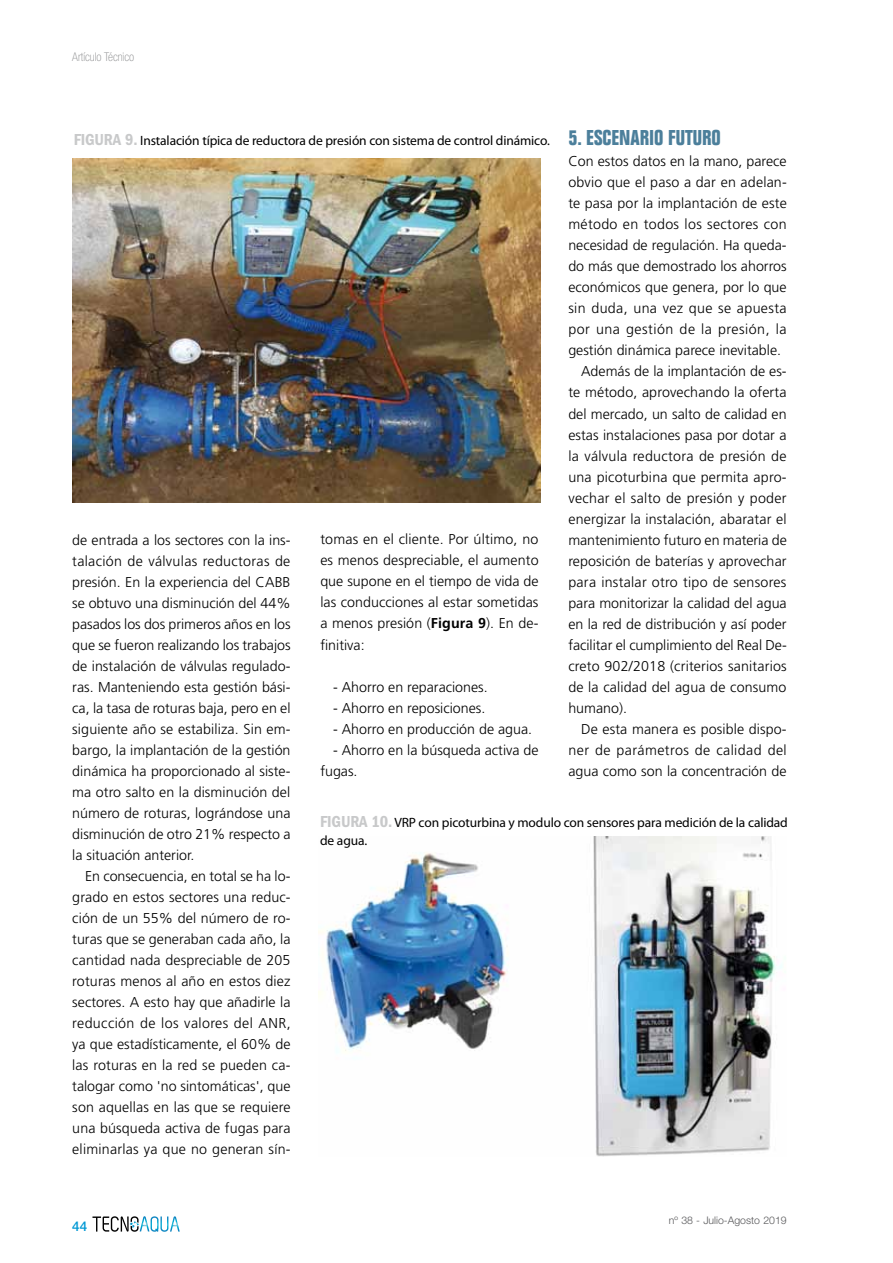
<style>
.page{position:relative;width:893px;height:1263px;background:#fff}
.page>*{position:absolute;margin:0;border:0;box-sizing:border-box;transform-origin:0 0}
.t1{font:700 condensed 21px "Folio";color:#4c7f9b}
.t2{font:300 14.25px/21px "Frutiger";letter-spacing:.005em;color:#000;text-align:justify}
.t3{font:300 14.25px "Frutiger";letter-spacing:.025em;color:#000}
.t4{font:300 14.25px "Frutiger";letter-spacing:.035em;color:#000}
.t5{font:300 14.25px "Frutiger";letter-spacing:.03em;color:#000}
.t6{font:13.5px/18px "Myriad Pro";letter-spacing:-.01em;color:#000}
.t7{font:500 13.5px "Helvetica Neue LT Std";color:#0098d4}
.t8{font:100 condensed 12px "Helvetica Neue LT Std";color:#87888a}
.t9{font:300 10.5px "Helvetica Neue LT Std";color:#58585a}
.s1{font-family:"Franklin Gothic";font-weight:600;font-stretch:condensed;font-size:16.5px;color:#c8c9ca}
.s2{font-weight:700}
</style>
<div class="page">
<svg style="left:92px;top:1216px;width:88px;height:16px"></svg>
<img style="left:72px;top:158px;width:468px;height:344px">
<img style="left:319px;top:837px;width:463px;height:320px">
<p class="t8" style="left:72px;top:50px;width:63px">Artículo Técnico</p>
<h1 class="t1" style="left:568px;top:126px;width:154px">5. ESCENARIO FUTURO</h1>
<p class="t2" style="left:568px;top:151px;width:220px">Con estos datos en la mano, parece</p>
<p class="t2" style="left:568px;top:172px;width:220px">obvio que el paso a dar en adelan-</p>
<p class="t2" style="left:568px;top:193px;width:220px">te pasa por la implantación de este</p>
<p class="t3" style="left:568px;top:216px;width:220px">método en todos los sectores con</p>
<p class="t2" style="left:568px;top:235px;width:220px">necesidad de regulación. Ha queda-</p>
<p class="t2" style="left:568px;top:256px;width:220px">do más que demostrado los ahorros</p>
<p class="t2" style="left:568px;top:277px;width:220px">económicos que genera, por lo que</p>
<p class="t3" style="left:568px;top:300px;width:220px">sin duda, una vez que se apuesta</p>
<p class="t4" style="left:568px;top:321px;width:220px">por una gestión de la presión, la</p>
<p class="t2" style="left:568px;top:340px;width:214px">gestión dinámica parece inevitable.</p>
<p class="t2" style="left:581px;top:361px;width:207px">Además de la implantación de es-</p>
<p class="t2" style="left:568px;top:382px;width:220px">te método, aprovechando la oferta</p>
<p class="t2" style="left:568px;top:403px;width:220px">del mercado, un salto de calidad en</p>
<p class="t2" style="left:568px;top:424px;width:220px">estas instalaciones pasa por dotar a</p>
<p class="t2" style="left:568px;top:445px;width:220px">la válvula reductora de presión de</p>
<p class="t2" style="left:568px;top:466px;width:220px">una picoturbina que permita apro-</p>
<p class="t2" style="left:568px;top:487px;width:220px">vechar el salto de presión y poder</p>
<p class="t2" style="left:568px;top:508px;width:220px">energizar la instalación, abaratar el</p>
<p class="t2" style="left:568px;top:529px;width:220px">mantenimiento futuro en materia de</p>
<p class="t2" style="left:568px;top:550px;width:220px">reposición de baterías y aprovechar</p>
<p class="t2" style="left:568px;top:571px;width:220px">para instalar otro tipo de sensores</p>
<p class="t2" style="left:568px;top:592px;width:220px">para monitorizar la calidad del agua</p>
<p class="t2" style="left:568px;top:613px;width:220px">en la red de distribución y así poder</p>
<p class="t2" style="left:568px;top:634px;width:220px">facilitar el cumplimiento del Real De-</p>
<p class="t2" style="left:568px;top:655px;width:220px">creto 902/2018 (criterios sanitarios</p>
<p class="t2" style="left:568px;top:676px;width:220px">de la calidad del agua de consumo</p>
<p class="t2" style="left:568px;top:697px;width:60px">humano).</p>
<p class="t2" style="left:581px;top:718px;width:207px">De esta manera es posible dispo-</p>
<p class="t5" style="left:568px;top:742px;width:220px">ner de parámetros de calidad del</p>
<p class="t2" style="left:568px;top:760px;width:220px">agua como son la concentración de</p>
<p class="t6" style="left:74px;top:131px;width:478px"><span class="s1">FIGURA 9.</span> Instalación típica de reductora de presión con sistema de control dinámico.</p>
<p class="t2" style="left:320px;top:529px;width:220px">tomas en el cliente. Por último, no es menos despreciable, el aumento que supone en el tiempo de vida de las conducciones al estar sometidas a menos presión (<span class="s2">Figura 9</span>). En de&shy;finitiva:</p>
<p class="t2" style="left:333px;top:676px;width:156px">- Ahorro en reparaciones.</p>
<p class="t2" style="left:333px;top:697px;width:154px">- Ahorro en reposiciones.</p>
<p class="t2" style="left:333px;top:718px;width:201px">- Ahorro en producción de agua.</p>
<p class="t2" style="left:320px;top:739px;width:220px;text-indent:13px">- Ahorro en la búsqueda activa de fugas.</p>
<p class="t2" style="left:72px;top:529px;width:220px">de entrada a los sectores con la ins&shy;talación de válvulas reductoras de presión. En la experiencia del CABB se obtuvo una disminución del 44% pasados los dos primeros años en los que se fueron realizando los trabajos de instalación de válvulas regulado&shy;ras. Manteniendo esta gestión bási&shy;ca, la tasa de roturas baja, pero en el siguiente año se estabiliza. Sin em&shy;bargo, la implantación de la gestión dinámica ha proporcionado al siste&shy;ma otro salto en la disminución del número de roturas, lográndose una disminución de otro 21% respecto a la situación anterior.</p>
<p class="t2" style="left:72px;top:865px;width:220px;text-indent:13px">En consecuencia, en total se ha lo&shy;grado en estos sectores una reduc&shy;ción de un 55% del número de ro&shy;turas que se generaban cada año, la cantidad nada despreciable de 205 roturas menos al año en estos diez sectores. A esto hay que añadirle la reducción de los valores del ANR, ya que estadísticamente, el 60% de las roturas en la red se pueden ca&shy;talogar como 'no sintomáticas', que son aquellas en las que se requiere una búsqueda activa de fugas para eliminarlas ya que no generan sín-</p>
<p class="t6" style="left:320px;top:813px;width:469px"><span class="s1">FIGURA 10.</span> VRP con picoturbina y modulo con sensores para medición de la calidad de agua.</p>
<p class="t7" style="left:72px;top:1218px;width:17px">44</p>
<p class="t9" style="left:669px;top:1213px;width:119px">nº 38 - Julio-Agosto 2019</p>
</div>
